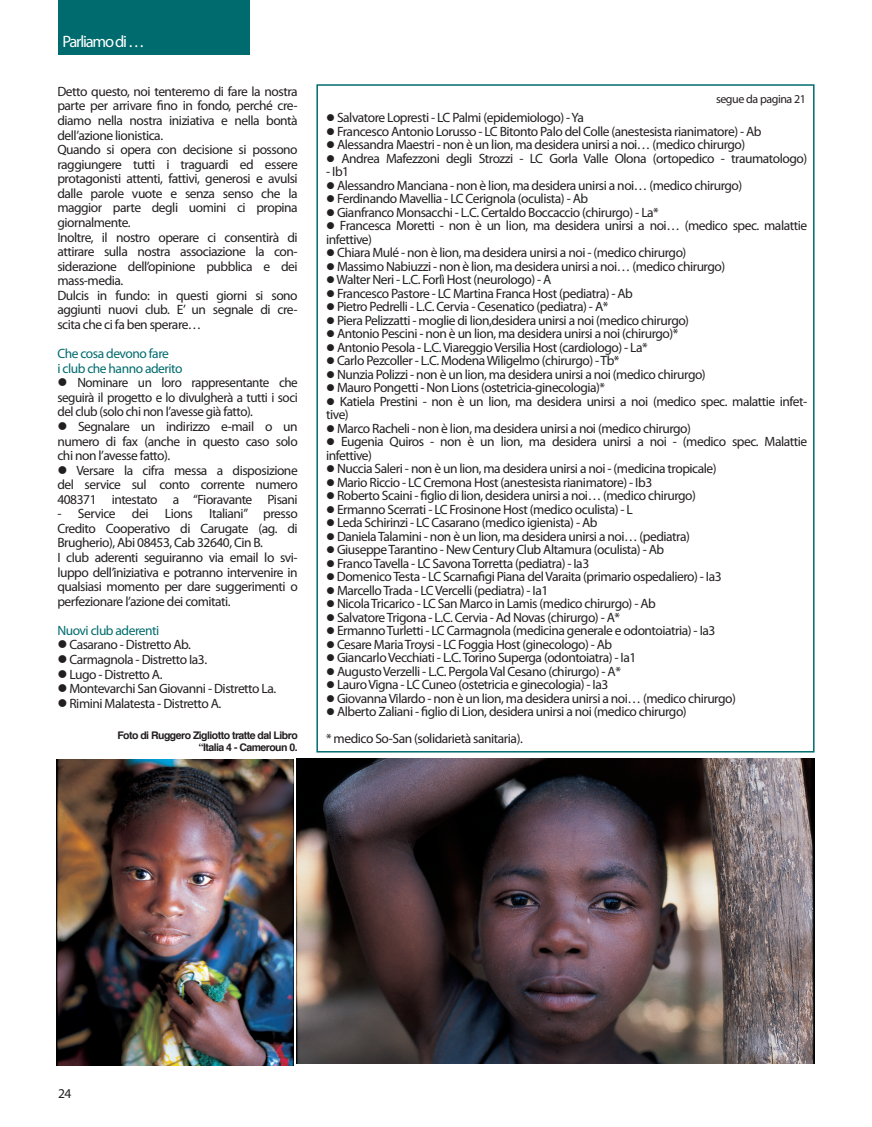
<style>
.page{position:relative;width:872px;height:1127px;background:#fff}
.page>*{position:absolute;margin:0;border:0;box-sizing:border-box;transform-origin:0 0}
.t1{font:16.5px "Myriad Pro";letter-spacing:-.075em;color:#fff}
.Rivista_int__10{font:13.5px/14.5px "Myriad Pro";letter-spacing:-.035em;color:#231f20;text-align:justify}
.Rivista_int__10-2{font:13.5px "Myriad Pro";letter-spacing:-.035em;color:#006b6e}
.t2{font:12px "Myriad Pro";letter-spacing:-.035em;color:#231f20}
.Didascalia{font:700 10.5px "Helvetica";letter-spacing:-.05em;color:#231f20}
</style>
<div class="page">
<div style="left:58px;top:0;width:192px;height:54px;background:#006b6e"></div>
<div style="left:316px;top:84px;width:498px;height:668px;border:2px solid #006b6e"></div>
<img style="left:297px;top:758px;width:517px;height:305px">
<img style="left:56px;top:759px;width:237px;height:306px">
<p class="t1" style="left:62px;top:32px;width:84px">Parliamo di …</p>
<p class="Rivista_int__10" style="left:57px;top:84px;width:242px">Detto questo, noi tenteremo di fare la nostra parte per arrivare fino in fondo, perché cre&shy;diamo nella nostra iniziativa e nella bontà dell’azione lionistica.</p>
<p class="Rivista_int__10" style="left:57px;top:142px;width:242px">Quando si opera con decisione si possono raggiungere tutti i traguardi ed essere protagonisti attenti, fattivi, generosi e avulsi dalle parole vuote e senza senso che la maggior parte degli uomini ci propina giornalmente.</p>
<p class="Rivista_int__10" style="left:57px;top:229px;width:242px">Inoltre, il nostro operare ci consentirà di attirare sulla nostra associazione la con&shy;siderazione dell’opinione pubblica e dei mass-media.</p>
<p class="Rivista_int__10" style="left:57px;top:288px;width:242px">Dulcis in fundo: in questi giorni si sono aggiunti nuovi club. E’ un segnale di cre&shy;scita che ci fa ben sperare…</p>
<p class="Rivista_int__10-2" style="left:57px;top:345px;width:113px">Che cosa devono fare</p>
<p class="Rivista_int__10-2" style="left:57px;top:360px;width:127px">i club che hanno aderito</p>
<p class="Rivista_int__10" style="left:57px;top:375px;width:242px">● Nominare un loro rappresentante che seguirà il progetto e lo divulgherà a tutti i soci del club (solo chi non l’avesse già fatto).</p>
<p class="Rivista_int__10" style="left:57px;top:419px;width:242px">● Segnalare un indirizzo e-mail o un numero di fax (anche in questo caso solo chi non l’avesse fatto).</p>
<p class="Rivista_int__10" style="left:57px;top:463px;width:242px">● Versare la cifra messa a disposizione del service sul conto corrente numero 408371 intestato a “Fioravante Pisani</p>
<p class="Rivista_int__10" style="left:57px;top:506px;width:242px">- Service dei Lions Italiani” presso Credito Cooperativo di Carugate (ag. di Brugherio), Abi 08453, Cab 32640, Cin B.</p>
<p class="Rivista_int__10" style="left:57px;top:550px;width:242px">I club aderenti seguiranno via email lo svi&shy;luppo dell’iniziativa e potranno intervenire in qualsiasi momento per dare suggerimenti o perfezionare l’azione dei comitati.</p>
<p class="Rivista_int__10-2" style="left:57px;top:622px;width:103px">Nuovi club aderenti</p>
<p class="Rivista_int__10" style="left:57px;top:637px;width:135px">● Casarano - Distretto Ab.</p>
<p class="Rivista_int__10" style="left:57px;top:652px;width:151px">● Carmagnola - Distretto Ia3.</p>
<p class="Rivista_int__10" style="left:57px;top:666px;width:107px">● Lugo - Distretto A.</p>
<p class="Rivista_int__10" style="left:57px;top:681px;width:220px">● Montevarchi San Giovanni - Distretto La.</p>
<p class="Rivista_int__10" style="left:57px;top:696px;width:165px">● Rimini Malatesta - Distretto A.</p>
<p class="Didascalia" style="left:117px;top:726px;width:182px">Foto di Ruggero Zigliotto tratte dal Libro</p>
<p class="Didascalia" style="left:198px;top:738px;width:101px">“Italia 4 - Cameroun 0.</p>
<p class="t2" style="left:716px;top:92px;width:91px">segue da pagina 21</p>
<p class="Rivista_int__10" style="left:326px;top:110px;width:259px">● Salvatore Lopresti - LC Palmi (epidemiologo) - Ya</p>
<p class="Rivista_int__10" style="left:326px;top:124px;width:437px">● Francesco Antonio Lorusso - LC Bitonto Palo del Colle (anestesista rianimatore) - Ab</p>
<p class="Rivista_int__10" style="left:326px;top:137px;width:421px">● Alessandra Maestri - non è un lion, ma desidera unirsi a noi… (medico chirurgo)</p>
<p class="Rivista_int__10" style="left:326px;top:151px;width:482px">● Andrea Mafezzoni degli Strozzi - LC Gorla Valle Olona (ortopedico - traumatologo)</p>
<p class="Rivista_int__10" style="left:326px;top:164px;width:25px">- Ib1</p>
<p class="Rivista_int__10" style="left:326px;top:178px;width:418px">● Alessandro Manciana - non è lion, ma desidera unirsi a noi… (medico chirurgo)</p>
<p class="Rivista_int__10" style="left:326px;top:191px;width:264px">● Ferdinando Mavellia - LC Cerignola (oculista) - Ab</p>
<p class="Rivista_int__10" style="left:326px;top:205px;width:334px">● Gianfranco Monsacchi - L.C. Certaldo Boccaccio (chirurgo) - La*</p>
<p class="Rivista_int__10" style="left:326px;top:219px;width:482px;line-height:13.5px">● Francesca Moretti - non è un lion, ma desidera unirsi a noi… (medico spec. malattie infettive)</p>
<p class="Rivista_int__10" style="left:326px;top:245px;width:362px">● Chiara Mulé - non è lion, ma desidera unirsi a noi - (medico chirurgo)</p>
<p class="Rivista_int__10" style="left:326px;top:259px;width:401px">● Massimo Nabiuzzi - non è lion, ma desidera unirsi a noi… (medico chirurgo)</p>
<p class="Rivista_int__10" style="left:326px;top:272px;width:227px">● Walter Neri - L.C. Forlì Host (neurologo) - A</p>
<p class="Rivista_int__10" style="left:326px;top:286px;width:308px">● Francesco Pastore - LC Martina Franca Host (pediatra) - Ab</p>
<p class="Rivista_int__10" style="left:326px;top:299px;width:284px">● Pietro Pedrelli - L.C. Cervia - Cesenatico (pediatra) - A*</p>
<p class="Rivista_int__10" style="left:326px;top:313px;width:364px">● Piera Pelizzatti - moglie di lion,desidera unirsi a noi (medico chirurgo)</p>
<p class="Rivista_int__10" style="left:326px;top:326px;width:354px">● Antonio Pescini - non è un lion, ma desidera unirsi a noi (chirurgo)*</p>
<p class="Rivista_int__10" style="left:326px;top:340px;width:323px">● Antonio Pesola - L.C. Viareggio Versilia Host (cardiologo) - La*</p>
<p class="Rivista_int__10" style="left:326px;top:353px;width:295px">● Carlo Pezcoller - L.C. Modena Wiligelmo (chirurgo) - Tb*</p>
<p class="Rivista_int__10" style="left:326px;top:367px;width:381px">● Nunzia Polizzi - non è un lion, ma desidera unirsi a noi (medico chirurgo)</p>
<p class="Rivista_int__10" style="left:326px;top:380px;width:280px">● Mauro Pongetti - Non Lions (ostetricia-ginecologia)*</p>
<p class="Rivista_int__10" style="left:326px;top:394px;width:482px;line-height:13.5px">● Katiela Prestini - non è un lion, ma desidera unirsi a noi (medico spec. malattie infet&shy;tive)</p>
<p class="Rivista_int__10" style="left:326px;top:421px;width:366px">● Marco Racheli - non è lion, ma desidera unirsi a noi (medico chirurgo)</p>
<p class="Rivista_int__10" style="left:326px;top:435px;width:482px;line-height:13.5px">● Eugenia Quiros - non è un lion, ma desidera unirsi a noi - (medico spec. Malattie infettive)</p>
<p class="Rivista_int__10" style="left:326px;top:461px;width:392px">● Nuccia Saleri - non è un lion, ma desidera unirsi a noi - (medicina tropicale)</p>
<p class="Rivista_int__10" style="left:326px;top:475px;width:328px">● Mario Riccio - LC Cremona Host (anestesista rianimatore) - Ib3</p>
<p class="Rivista_int__10" style="left:326px;top:488px;width:371px">● Roberto Scaini - figlio di lion, desidera unirsi a noi… (medico chirurgo)</p>
<p class="Rivista_int__10" style="left:326px;top:502px;width:308px">● Ermanno Scerrati - LC Frosinone Host (medico oculista) - L</p>
<p class="Rivista_int__10" style="left:326px;top:515px;width:273px">● Leda Schirinzi - LC Casarano (medico igienista) - Ab</p>
<p class="Rivista_int__10" style="left:326px;top:529px;width:365px">● Daniela Talamini - non è un lion, ma desidera unirsi a noi… (pediatra)</p>
<p class="Rivista_int__10" style="left:326px;top:542px;width:340px">● Giuseppe Tarantino - New Century Club Altamura (oculista) - Ab</p>
<p class="Rivista_int__10" style="left:326px;top:556px;width:265px">● Franco Tavella - LC Savona Torretta (pediatra) - Ia3</p>
<p class="Rivista_int__10" style="left:326px;top:569px;width:397px">● Domenico Testa - LC Scarnafigi Piana del Varaita (primario ospedaliero) - Ia3</p>
<p class="Rivista_int__10" style="left:326px;top:583px;width:224px">● Marcello Trada - LC Vercelli (pediatra) - Ia1</p>
<p class="Rivista_int__10" style="left:326px;top:596px;width:331px">● Nicola Tricarico - LC San Marco in Lamis (medico chirurgo) - Ab</p>
<p class="Rivista_int__10" style="left:326px;top:610px;width:295px">● Salvatore Trigona - L.C. Cervia - Ad Novas (chirurgo) - A*</p>
<p class="Rivista_int__10" style="left:326px;top:623px;width:391px">● Ermanno Turletti - LC Carmagnola (medicina generale e odontoiatria) - Ia3</p>
<p class="Rivista_int__10" style="left:326px;top:637px;width:288px">● Cesare Maria Troysi - LC Foggia Host (ginecologo) - Ab</p>
<p class="Rivista_int__10" style="left:326px;top:650px;width:312px">● Giancarlo Vecchiati - L.C. Torino Superga (odontoiatra) - Ia1</p>
<p class="Rivista_int__10" style="left:326px;top:664px;width:296px">● Augusto Verzelli - L.C. Pergola Val Cesano (chirurgo) - A*</p>
<p class="Rivista_int__10" style="left:326px;top:677px;width:284px">● Lauro Vigna - LC Cuneo (ostetricia e ginecologia) - Ia3</p>
<p class="Rivista_int__10" style="left:326px;top:691px;width:411px">● Giovanna Vilardo - non è un lion, ma desidera unirsi a noi… (medico chirurgo)</p>
<p class="Rivista_int__10" style="left:326px;top:704px;width:362px">● Alberto Zaliani - figlio di Lion, desidera unirsi a noi (medico chirurgo)</p>
<p class="Rivista_int__10" style="left:326px;top:731px;width:198px">* medico So-San (solidarietà sanitaria).</p>
<p class="Rivista_int__10" style="left:58px;top:1085px;width:15px">24</p>
</div>
